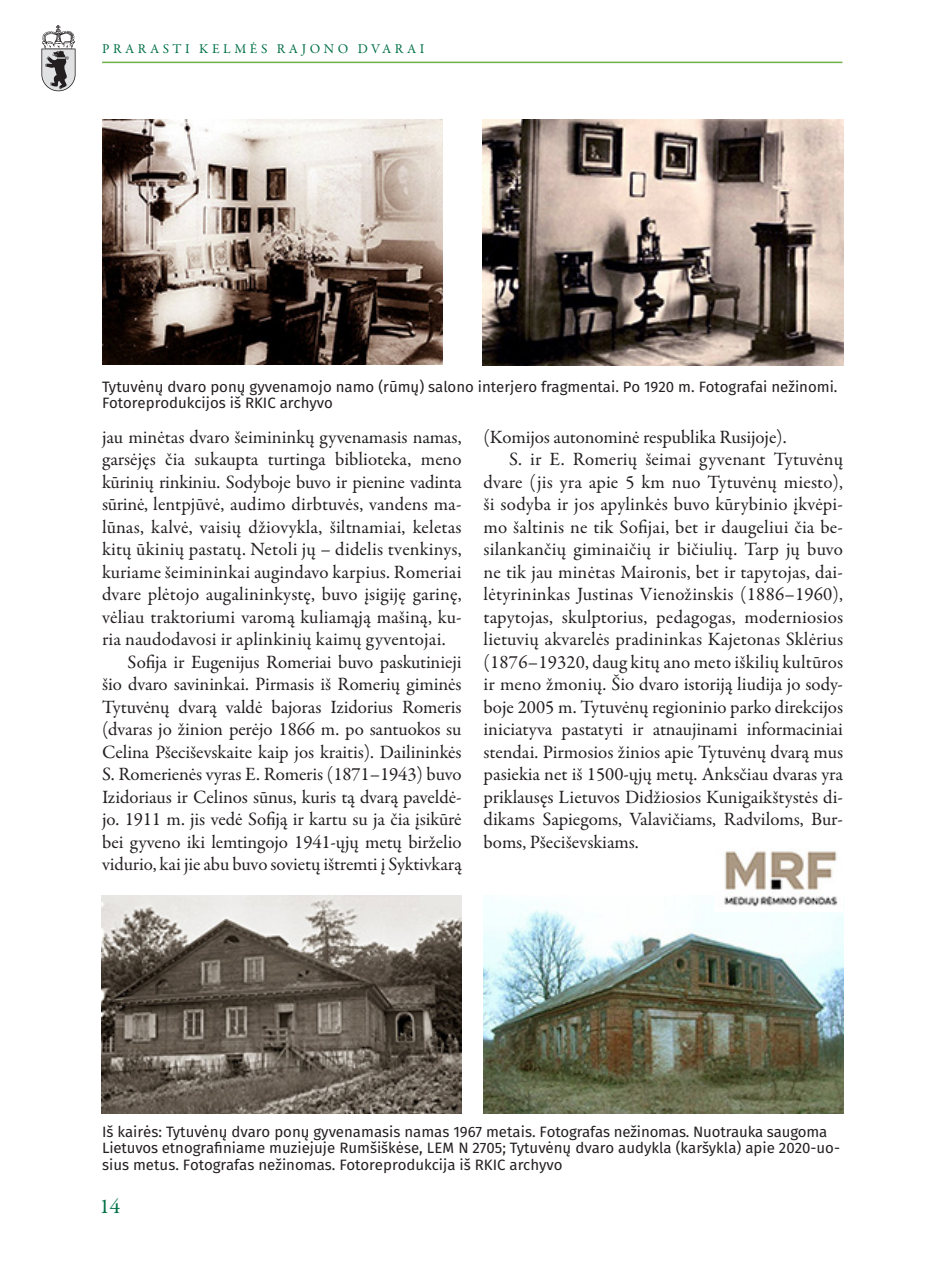
<style>
.page{position:relative;width:936px;height:1276px;background:#fff}
.page>*{position:absolute;margin:0;border:0;box-sizing:border-box;transform-origin:0 0}
.t1{font:21px "Garamond Premr Pro";color:#017045}
.tekstas{font:18.9px/22.5px "Garamond Premr Pro";letter-spacing:-.005em;color:#231f20;text-align:justify}
.parašas{font:15px/16.5px "Fira Sans";color:#231f20}
.t2{font:13.5px "Garamond Premr Pro";letter-spacing:.26em;color:#017045}
</style>
<div class="page">
<hr style="left:102px;top:62px;width:740px;height:1px;background:#6fb048">
<svg style="left:41px;top:25px;width:35px;height:66px"></svg>
<img style="left:102px;top:119px;width:340px;height:245px">
<img style="left:483px;top:119px;width:360px;height:246px">
<img style="left:102px;top:895px;width:360px;height:218px">
<img style="left:483px;top:902px;width:360px;height:211px">
<img style="left:714px;top:851px;width:128px;height:60px">
<p class="t2" style="left:102px;top:41px;width:323px">PRARASTI KELMĖS RAJONO DVARAI</p>
<p class="parašas" style="left:102px;top:379px;width:736px">Tytuvėnų dvaro ponų gyvenamojo namo (rūmų) salono interjero fragmentai. Po 1920 m. Fotografai nežinomi.<br>Fotoreprodukcijos iš RKIC archyvo</p>
<p class="tekstas" style="left:102px;top:426px;width:361px">jau minėtas dvaro šeimininkų gyvenamasis namas, garsėjęs čia sukaupta turtinga biblioteka, meno kūrinių rinkiniu. Sodyboje buvo ir pienine vadinta sūrinė, lentpjūvė, audimo dirbtuvės, vandens ma&shy;lūnas, kalvė, vaisių džiovykla, šiltnamiai, keletas kitų ūkinių pastatų. Netoli jų – didelis tvenkinys, kuriame šeimininkai augindavo karpius. Romeriai dvare plėtojo augalininkystę, buvo įsigiję garinę, vėliau traktoriumi varomą kuliamąją mašiną, ku&shy;ria naudodavosi ir aplinkinių kaimų gyventojai.</p>
<p class="tekstas" style="left:102px;top:651px;width:361px;text-indent:26px">Sofija ir Eugenijus Romeriai buvo paskutinieji šio dvaro savininkai. Pirmasis iš Romerių giminės Tytuvėnų dvarą valdė bajoras Izidorius Romeris (dvaras jo žinion perėjo 1866 m. po santuokos su Celina Pšeciševskaite kaip jos kraitis). Dailininkės S. Romerienės vyras E. Romeris (1871–1943) buvo Izidoriaus ir Celinos sūnus, kuris tą dvarą paveldė&shy;jo. 1911 m. jis vedė Sofiją ir kartu su ja čia įsikūrė bei gyveno iki lemtingojo 1941-ųjų metų birželio vidurio, kai jie abu buvo sovietų ištremti į Syktivkarą</p>
<p class="tekstas" style="left:483px;top:426px;width:304px">(Komijos autonominė respublika Rusijoje).</p>
<p class="tekstas" style="left:483px;top:448px;width:361px;text-indent:26px">S. ir E. Romerių šeimai gyvenant Tytuvėnų dvare (jis yra apie 5 km nuo Tytuvėnų miesto), ši sodyba ir jos apylinkės buvo kūrybinio įkvėpi&shy;mo šaltinis ne tik Sofijai, bet ir daugeliui čia be&shy;silankančių giminaičių ir bičiulių. Tarp jų buvo ne tik jau minėtas Maironis, bet ir tapytojas, dai&shy;lėtyrininkas Justinas Vienožinskis (1886–1960), tapytojas, skulptorius, pedagogas, moderniosios lietuvių akvarelės pradininkas Kajetonas Sklėrius (1876–19320, daug kitų ano meto iškilių kultūros ir meno žmonių. Šio dvaro istoriją liudija jo sody&shy;boje 2005 m. Tytuvėnų regioninio parko direkcijos iniciatyva pastatyti ir atnaujinami informaciniai stendai. Pirmosios žinios apie Tytuvėnų dvarą mus pasiekia net iš 1500-ųjų metų. Anksčiau dvaras yra priklausęs Lietuvos Didžiosios Kunigaikštystės di&shy;dikams Sapiegoms, Valavičiams, Radviloms, Bur&shy;boms, Pšeciševskiams.</p>
<p class="parašas" style="left:102px;top:1124px;width:739px">Iš kairės: Tytuvėnų dvaro ponų gyvenamasis namas 1967 metais. Fotografas nežinomas. Nuotrauka saugoma<br>Lietuvos etnografiniame muziejuje Rumšiškėse, LEM N 2705; Tytuvėnų dvaro audykla (karšykla) apie 2020-uo&shy;sius metus. Fotografas nežinomas. Fotoreprodukcija iš RKIC archyvo</p>
<p class="t1" style="left:99px;top:1193px;width:22px">14</p>
</div>
